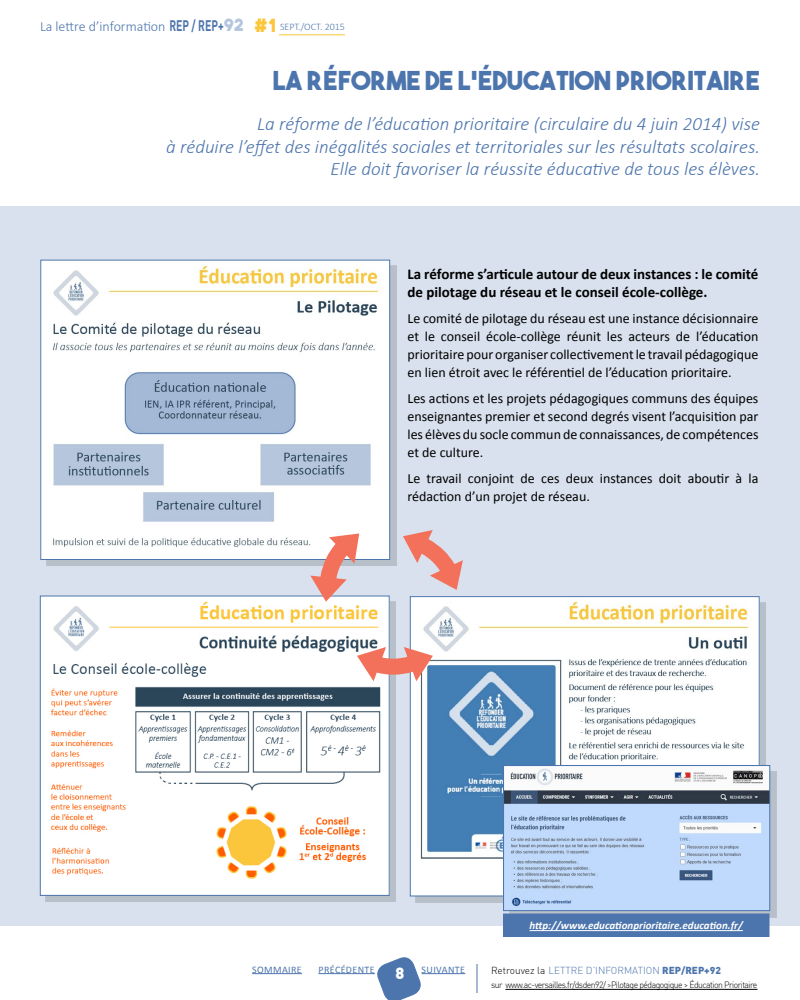
<style>
.page{position:relative;width:800px;height:1000px;background:#fff}
.page>*{position:absolute;margin:0;border:0;box-sizing:border-box;transform-origin:0 0}
.t1{font:26px "The Bold Font";color:#4d75ad}
.t2{font:italic 300 19px/22.8px "Calibri";color:#4d75ad;text-align:right}
.t3{font:900 16px "DIN";color:#fff}
.t4{font:700 15px/18px "Calibri";color:#000}
.t5{font:14px/18px "Calibri";color:#000;text-align:justify}
.t6{font:300 14px "Calibri";color:#4d75ad}
.t7{font:italic 700 11px "Calibri";color:#fff}
.t8{font:300 10px "DIN";color:#4d75ad}
.t9{font:10px "Calibri";letter-spacing:.04em;color:#4d75ad}
.t10{font:300 9px "DIN";letter-spacing:-.06em;color:#000;scale:.96 1}
.s1{font-family:"DIN";font-weight:700;font-size:15px}
.s2{font-family:"The Bold Font";font-weight:400;font-size:17px;color:#b4c5dd}
.s3{font-family:"The Bold Font";font-weight:400;font-size:18px;color:#fbc63b}
.s4{font-size:10px}
.s5{color:#000}
.s6{font-weight:900}
</style>
<div class="page">
<svg style="left:377px;top:957px;width:46px;height:43px"></svg>
<hr style="left:505px;top:989px;width:253px;height:1px;background:#000">
<hr style="left:252px;top:973px;width:50px;height:1px;background:#4d75ad">
<hr style="left:422px;top:973px;width:43px;height:1px;background:#4d75ad">
<hr style="left:318px;top:973px;width:57px;height:1px;background:#4d75ad">
<hr style="left:476px;top:964px;width:2px;height:29px;background:#4d75ad">
<div style="left:0;top:206px;width:800px;height:720px;background:#d8e1ed"></div>
<div style="left:46px;top:266px;width:350px;height:300px;background:#000;opacity:.15"></div>
<img style="left:42px;top:262px;width:346px;height:296px">
<div style="left:40px;top:260px;width:350px;height:300px;border:1px solid #4d75ad"></div>
<div style="left:46px;top:601px;width:350px;height:301px;background:#b7bfc9"></div>
<img style="left:42px;top:598px;width:346px;height:296px">
<div style="left:40px;top:596px;width:350px;height:300px;border:1px solid #4d75ad"></div>
<img style="left:412px;top:598px;width:346px;height:296px">
<div style="left:509px;top:771px;width:267px;height:146px;background:#000;opacity:.15"></div>
<img style="left:505px;top:767px;width:263px;height:142px">
<div style="left:503px;top:765px;width:267px;height:146px;border:1px solid #4d75ad"></div>
<div style="left:504px;top:914px;width:265px;height:22px;background:#4d75ad"></div>
<hr style="left:530px;top:930px;width:213px;height:1px;background:#fff">
<div style="left:503px;top:914px;width:267px;height:23px;border:1px solid #4d75ad"></div>
<svg style="left:357px;top:647px;width:76px;height:34px;background:#e7a59d"></svg>
<svg style="left:310px;top:533px;width:49px;height:69px"></svg>
<svg style="left:403px;top:530px;width:60px;height:60px"></svg>
<hr style="left:279px;top:35px;width:66px;height:1px;background:#fbc63b">
<p class="t6" style="left:40px;top:18px;width:307px">La lettre d’information <span class="s1">REP / REP+</span><span class="s2">92</span> <span class="s3">#1</span> <span class="s4">SEPT./OCT. 2015</span></p>
<h1 class="t1" style="left:272px;top:64px;width:489px">LA RÉFORME DE L'ÉDUCATION PRIORITAIRE</h1>
<h2 class="t2" style="left:166px;top:112px;width:595px">La réforme de l’éducation prioritaire (circulaire du 4 juin 2014) vise<br>à réduire l’effet des inégalités sociales et territoriales sur les résultats scolaires.<br>Elle doit favoriser la réussite éducative de tous les élèves.</h2>
<p class="t4" style="left:407px;top:265px;width:352px">La réforme s’articule autour de deux instances : le comité de pilotage du réseau et le conseil école-collège.</p>
<p class="t5" style="left:407px;top:310px;width:352px">Le comité de pilotage du réseau est une instance décisionnaire et le conseil école-collège réunit les acteurs de l’éducation prioritaire pour organiser collectivement le travail pédagogique en lien étroit avec le référentiel de l’éducation prioritaire.</p>
<p class="t5" style="left:407px;top:390px;width:353px">Les actions et les projets pédagogiques communs des équipes enseignantes premier et second degrés visent l’acquisition par les élèves du socle commun de connaissances, de compétences et de culture.</p>
<p class="t5" style="left:407px;top:470px;width:352px">Le travail conjoint de ces deux instances doit aboutir à la rédaction d’un projet de réseau.</p>
<p class="t7" style="left:530px;top:919px;width:215px">http://www.educationprioritaire.education.fr/</p>
<p class="t9" style="left:252px;top:963px;width:51px">sommaire</p>
<p class="t9" style="left:318px;top:963px;width:58px">précédente</p>
<p class="t9" style="left:422px;top:963px;width:45px">suivante</p>
<p class="t3" style="left:396px;top:963px;width:10px">8</p>
<p class="t8" style="left:491px;top:964px;width:232px"><span class="s5">Retrouvez la</span> LETTRE D’INFORMATION <span class="s6">REP/REP+92</span></p>
<p class="t10" style="left:491px;top:979px;width:279px">sur www.ac-versailles.fr/dsden92/ &gt;Pilotage pédagogique &gt; Éducation Prioritaire</p>
</div>
